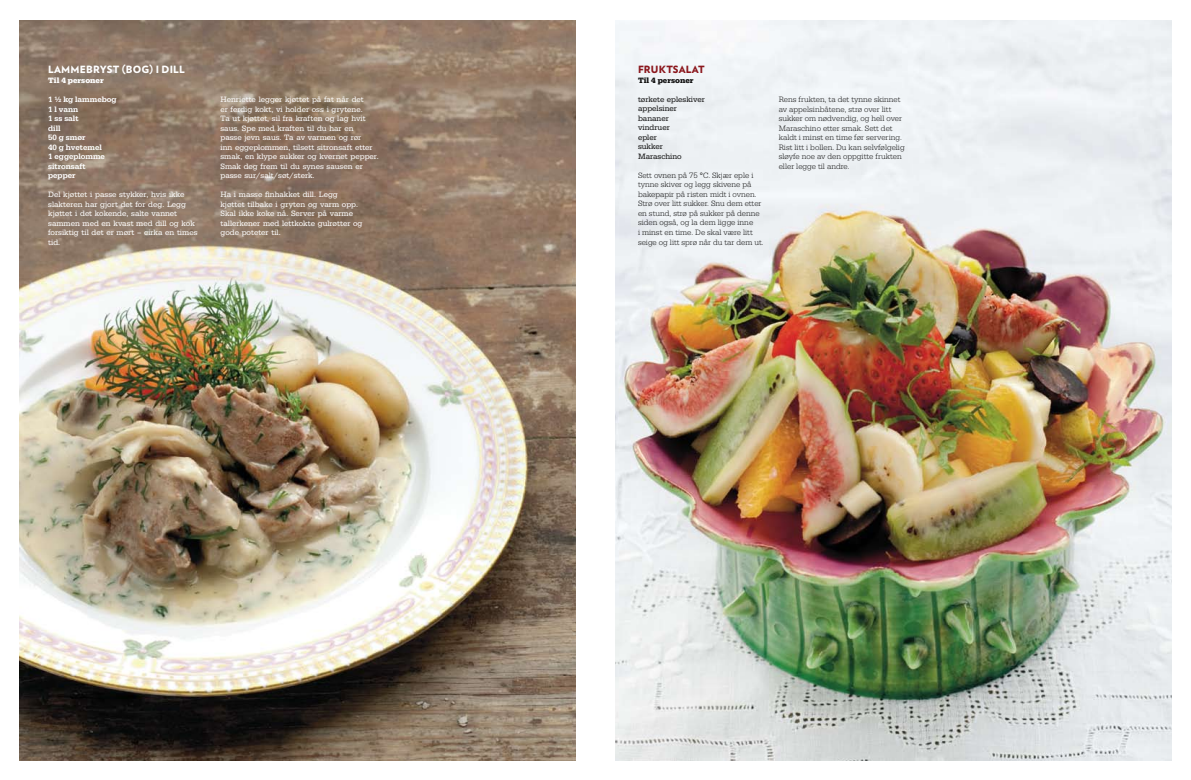
<style>
.page{position:relative;width:1191px;height:780px;background:#fff}
.page>*{position:absolute;margin:0;border:0;box-sizing:border-box;transform-origin:0 0}
.t1{font:900 10px "Verlag";letter-spacing:.02em;color:#fff}
.t2{font:900 10px "Verlag";color:#8b171d}
.t3{font:8px/9.5px "URW Egyptienne T";color:#fff}
.t4{font:300 8px/9.5px "URW Egyptienne T";color:#121212}
.t5{font:500 8px/9.5px "URW Egyptienne T";color:#fff}
.t6{font:8px/9.5px "URW Egyptienne T";color:#121212}
.t7{font:700 8px "URW Egyptienne T";color:#fff}
.t8{font:700 8px "URW Egyptienne T";color:#121212}
</style>
<div class="page">
<img style="left:615px;top:20px;width:556px;height:740px">
<img style="left:20px;top:20px;width:555px;height:740px">
<p class="t1" style="left:48px;top:61px;width:9px">LAMME</p>
<p class="t1" style="left:86px;top:61px;width:100px">BRYST (BOG) I DI LL</p>
<p class="t7" style="left:48px;top:75px;width:57px">Til 4 personer</p>
<p class="t5" style="left:48px;top:95px;width:70px">1 ½ kg lammebog<br>1 l vann<br>1 ss salt<br>dill<br>50 g smør<br>40 g hvetemel<br>1 eggeplomme sitronsaft<br>pepper</p>
<p class="t3" style="left:48px;top:190px;width:151px">Del kjøttet i passe stykker, hvis ikke slakteren har gjort det for deg. Legg kjøttet i det kokende, salte vannet sammen med en kvast med dill og kok forsiktig til det er mørt – cirka en times tid.</p>
<p class="t3" style="left:220px;top:95px;width:160px">Henriette legger kjøttet på fat når det<br>er ferdig kokt, vi holder oss i grytene.<br>Ta ut kjøttet, sil fra kraften og lag hvit saus. Spe med kraften til du har en<br>passe jevn saus. Ta av varmen og rør<br>inn eggeplommen, tilsett sitronsaft etter smak, en klype sukker og kvernet pepper.<br>Smak deg frem til du synes sausen er passe sur/salt/søt/sterk.</p>
<p class="t3" style="left:220px;top:190px;width:144px">Ha i masse finhakket dill. Legg kjøttet tilbake i gryten og varm opp.<br>Skal ikke koke nå. Server på varme tallerkener med lettkokte gulrøtter og gode poteter til.</p>
<p class="t2" style="left:638px;top:61px;width:29px">FRUKTSA</p>
<p class="t2" style="left:686px;top:61px;width:14px">LAT</p>
<p class="t8" style="left:638px;top:75px;width:57px">Til 4 personer</p>
<p class="t6" style="left:638px;top:94px;width:68px">tørkete epleskiver appelsiner bananer<br>vindruer<br>epler<br>sukker<br>Maraschino</p>
<p class="t4" style="left:638px;top:170px;width:127px">Sett ovnen på 75 °C. Skjær eple i tynne skiver og legg skivene på bakepapir på risten midt i ovnen.<br>Strø over litt sukker. Snu dem etter en stund, strø på sukker på denne siden også, og la dem ligge inne<br>i minst en time. De skal være litt seige og litt sprø når du tar dem ut.</p>
<p class="t4" style="left:778px;top:95px;width:128px">Rens frukten, ta det tynne skinnet av appelsinbåtene, strø over litt sukker om nødvendig, og hell over Maraschino etter smak. Sett det kaldt i minst en time før servering.<br>Rist litt i bollen. Du kan selvfølgelig sløyfe noe av den oppgitte frukten eller legge til andre.</p>
</div>
